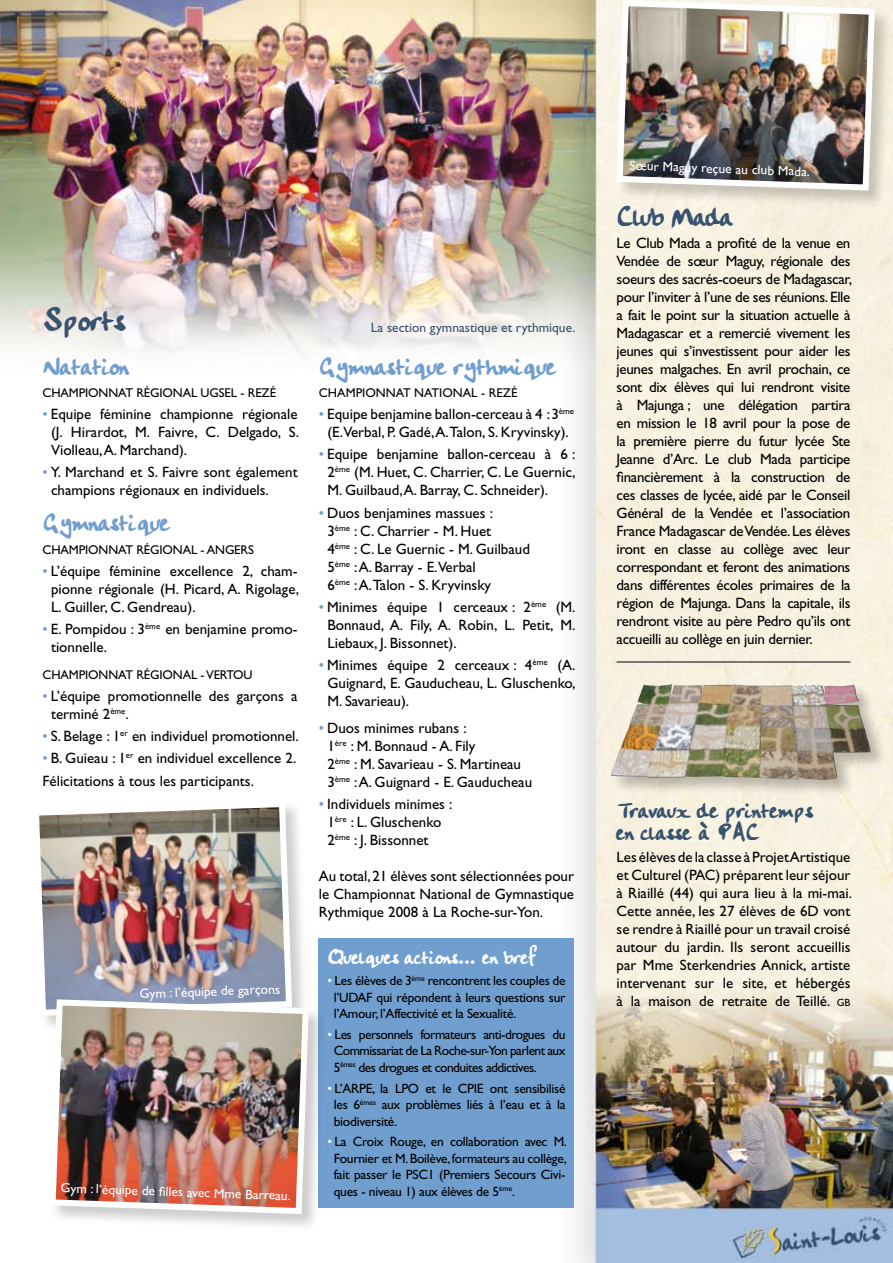
<style>
.page{position:relative;width:893px;height:1263px;background:#fff}
.page>*{position:absolute;margin:0;border:0;box-sizing:border-box;transform-origin:0 0}
.t1{font:37.5px "Handwriting Plain";color:#385370}
.t2{font:33px "Handwriting Plain";letter-spacing:-.02em;color:#385370}
.t3{font:30px "Handwriting Plain";color:#6f9ecf}
.t4{font:27px/22.5px "Handwriting Plain";color:#385370}
.t5{font:24px "Handwriting Plain";color:#fff}
.t6{font:15px/18px "Gill Sans";color:#000;text-align:justify}
.t7{font:13.5px/16.5px "Gill Sans";letter-spacing:-.02em;color:#000;text-align:justify}
.t8{font:13.5px "Gill Sans";color:#fff}
.t9{font:13.5px "Gill Sans";color:#385370}
.t10{font:12.75px "Gill Sans";letter-spacing:-.01em;color:#000}
.s1{color:#6f9ecf}
.s2{color:#fff}
.s3{font-size:10.5px}
</style>
<div class="page">
<img style="left:0;top:0;width:893px;height:1263px">
<div style="left:615px;top:0;width:278px;height:210px;background:#000;opacity:.2"></div>
<img style="left:613px;top:0;width:265px;height:194px">
<hr style="left:617px;top:662px;width:233px;height:1px;background:#000">
<div style="left:609px;top:682px;width:280px;height:118px;background:#000;opacity:.25"></div>
<img style="left:611px;top:684px;width:260px;height:96px">
<div style="left:31px;top:799px;width:281px;height:236px;background:#000;opacity:.2"></div>
<img style="left:30px;top:798px;width:265px;height:221px">
<div style="left:319px;top:938px;width:255px;height:270px;background:#6f9ecf"></div>
<div style="left:48px;top:998px;width:280px;height:235px;background:#000;opacity:.2"></div>
<img style="left:47px;top:996px;width:265px;height:221px">
<h1 class="t1" style="left:43px;top:293px;width:84px">Sports</h1>
<h3 class="t3" style="left:43px;top:344px;width:88px">Natation</h3>
<p class="t10" style="left:43px;top:385px;width:10px">cha</p>
<p class="t10" style="left:69px;top:385px;width:209px">mpionnAt rég ional UGSEL - Rezé</p>
<p class="t6" style="left:51px;top:405px;width:250px;text-indent:-9px"><span class="s1">•</span> Equipe féminine championne régionale (J. Hirardot, M. Faivre, C. Delgado, S.<br>Violleau, A. Marchand).</p>
<p class="t6" style="left:51px;top:463px;width:248px;text-indent:-9px"><span class="s1">•</span> Y. Marchand et S. Faivre sont également champions régionaux en individuels.</p>
<h3 class="t3" style="left:43px;top:500px;width:129px">Gymnastique</h3>
<p class="t10" style="left:43px;top:542px;width:10px">cha</p>
<p class="t10" style="left:69px;top:542px;width:165px">mpionnAt régional - angers</p>
<p class="t6" style="left:51px;top:562px;width:250px;text-indent:-9px"><span class="s1">•</span> L’équipe féminine excellence 2, cham&shy;pionne régionale (H. Picard, A. Rigolage, L. Guiller, C. Gendreau).</p>
<p class="t6" style="left:51px;top:620px;width:248px;text-indent:-9px"><span class="s1">•</span> E. Pompidou : 3<sup>ème</sup> en benjamine promo&shy;tionnelle.</p>
<p class="t10" style="left:43px;top:667px;width:10px">cha</p>
<p class="t10" style="left:69px;top:667px;width:182px">mpionnAt rég ional - vertou</p>
<p class="t6" style="left:51px;top:687px;width:248px;text-indent:-9px"><span class="s1">•</span> L’équipe promotionnelle des garçons a terminé 2<sup>ème</sup>.</p>
<p class="t6" style="left:43px;top:727px;width:258px"><span class="s1">•</span> S. Belage : 1<sup>er</sup> en individuel promotionnel.</p>
<p class="t6" style="left:43px;top:747px;width:255px;line-height:22.2px"><span class="s1">•</span> B. Guieau : 1<sup>er</sup> en individuel excellence 2.<br>Félicitations à tous les participants.</p>
<p class="t8" style="left:139px;top:986px;width:142px;rotate:-2deg">Gym : l’équipe de garçons</p>
<p class="t8" style="left:61px;top:1180px;width:232px;rotate:2deg">Gym : l’équipe de fi lles avec Mme Barreau.</p>
<p class="t9" style="left:371px;top:320px;width:206px">La section gymnastique et rythmique.</p>
<h3 class="t3" style="left:319px;top:344px;width:239px">Gymnastique rythmique</h3>
<p class="t10" style="left:319px;top:385px;width:200px">Championnat national - Rezé</p>
<p class="t6" style="left:319px;top:405px;width:257px;text-align:center"><span class="s1">•</span> Equipe benjamine ballon-cerceau à 4 : 3<sup>ème </sup>(E.Verbal, P. Gadé, A.Talon, S. Kryvinsky).</p>
<p class="t6" style="left:327px;top:445px;width:250px;text-indent:-9px"><span class="s1">•</span> Equipe benjamine ballon-cerceau à 6 :<br>2<sup>ème</sup> (M. Huet, C. Charrier, C. Le Guernic, M. Guilbaud, A. Barray, C. Schneider).</p>
<p class="t6" style="left:327px;top:504px;width:204px;text-align:left;text-indent:-9px"><span class="s1">•</span> Duos benjamines massues :<br>3<sup>ème</sup> : C. Charrier - M. Huet<br>4<sup>ème</sup> : C. Le Guernic - M. Guilbaud<br>5<sup>ème</sup> : A. Barray - E.Verbal<br>6<sup>ème</sup> : A.Talon - S. Kryvinsky</p>
<p class="t6" style="left:327px;top:598px;width:250px;text-indent:-9px"><span class="s1">•</span> Minimes équipe 1 cerceaux : 2<sup>ème</sup> (M.<br>Bonnaud, A. Fily, A. Robin, L. Petit, M.<br>Liebaux, J. Bissonnet).</p>
<p class="t6" style="left:327px;top:656px;width:250px;text-indent:-9px"><span class="s1">•</span> Minimes équipe 2 cerceaux : 4<sup>ème</sup> (A.<br>Guignard, E. Gauducheau, L. Gluschenko, M. Savarieau).</p>
<p class="t6" style="left:327px;top:719px;width:206px;text-align:left;text-indent:-9px"><span class="s1">•</span> Duos minimes rubans :<br>1<sup>ère</sup> : M. Bonnaud - A. Fily<br>2<sup>ème</sup> : M. Savarieau - S. Martineau<br>3<sup>ème</sup> : A. Guignard - E. Gauducheau</p>
<p class="t6" style="left:327px;top:795px;width:127px;text-align:left;text-indent:-9px"><span class="s1">•</span> Individuels minimes :<br>1<sup>ère</sup> : L. Gluschenko<br>2<sup>ème</sup> : J. Bissonnet</p>
<p class="t6" style="left:319px;top:867px;width:257px">Au total, 21 élèves sont sélectionnées pour le Championnat National de Gymnastique Rythmique 2008 à La Roche-sur-Yon.</p>
<h3 class="t5" style="left:327px;top:940px;width:211px">Quelques actions… en bref</h3>
<p class="t7" style="left:334px;top:972px;width:233px;text-indent:-6px"><span class="s2">•</span> Les élèves de 3<sup>ème</sup> rencontrent les couples de l’UDAF qui répondent à leurs questions sur l’Amour, l’Affectivité et la Sexualité.</p>
<p class="t7" style="left:334px;top:1026px;width:233px;text-indent:-6px"><span class="s2">•</span> Les personnels formateurs anti-drogues du Commissariat de La Roche-sur-Yon parlent aux 5<sup>èmes</sup> des drogues et conduites addictives.</p>
<p class="t7" style="left:334px;top:1080px;width:233px;text-indent:-6px"><span class="s2">•</span> L’ARPE, la LPO et le CPIE ont sensibilisé les 6<sup>èmes</sup> aux problèmes liés à l’eau et à la biodiversité.</p>
<p class="t7" style="left:334px;top:1134px;width:235px;text-indent:-6px"><span class="s2">•</span> La Croix Rouge, en collaboration avec M.<br>Fournier et M. Boilève, formateurs au collège, fait passer le PSC1 (Premiers Secours Civi&shy;ques - niveau 1) aux élèves de 5<sup>ème</sup>.</p>
<p class="t8" style="left:630px;top:158px;width:182px;rotate:2deg">Sœur Maguy reçue au club Mada.</p>
<h2 class="t2" style="left:617px;top:192px;width:118px">Club Mada</h2>
<p class="t6" style="left:617px;top:234px;width:237px">Le Club Mada a profité de la venue en Vendée de sœur Maguy, régionale des soeurs des sacrés-coeurs de Madagascar, pour l’inviter à l’une de ses réunions. Elle a fait le point sur la situation actuelle à Madagascar et a remercié vivement les jeunes qui s’investissent pour aider les jeunes malgaches. En avril prochain, ce sont dix élèves qui lui rendront visite à Majunga ; une délégation partira en mission le 18 avril pour la pose de la première pierre du futur lycée Ste Jeanne d’Arc. Le club Mada participe financièrement à la construction de ces classes de lycée, aidé par le Conseil Général de la Vendée et l’association France Madagascar de Vendée. Les élèves iront en classe au collège avec leur correspondant et feront des animations dans différentes écoles primaires de la région de Majunga. Dans la capitale, ils rendront visite au père Pedro qu’ils ont accueilli au collège en juin dernier.</p>
<h3 class="t4" style="left:617px;top:799px;width:198px">Travaux de printemps en classe à PAC</h3>
<p class="t6" style="left:617px;top:848px;width:237px">Les élèves de la classe à Projet Artistique et Culturel (PAC) préparent leur séjour à Riaillé (44) qui aura lieu à la mi-mai.<br>Cette année, les 27 élèves de 6D vont se rendre à Riaillé pour un travail croisé autour du jardin. Ils seront accueillis par Mme Sterkendries Annick, artiste intervenant sur le site, et hébergés à la maison de retraite de Teillé. <span class="s3">GB</span></p>
</div>
